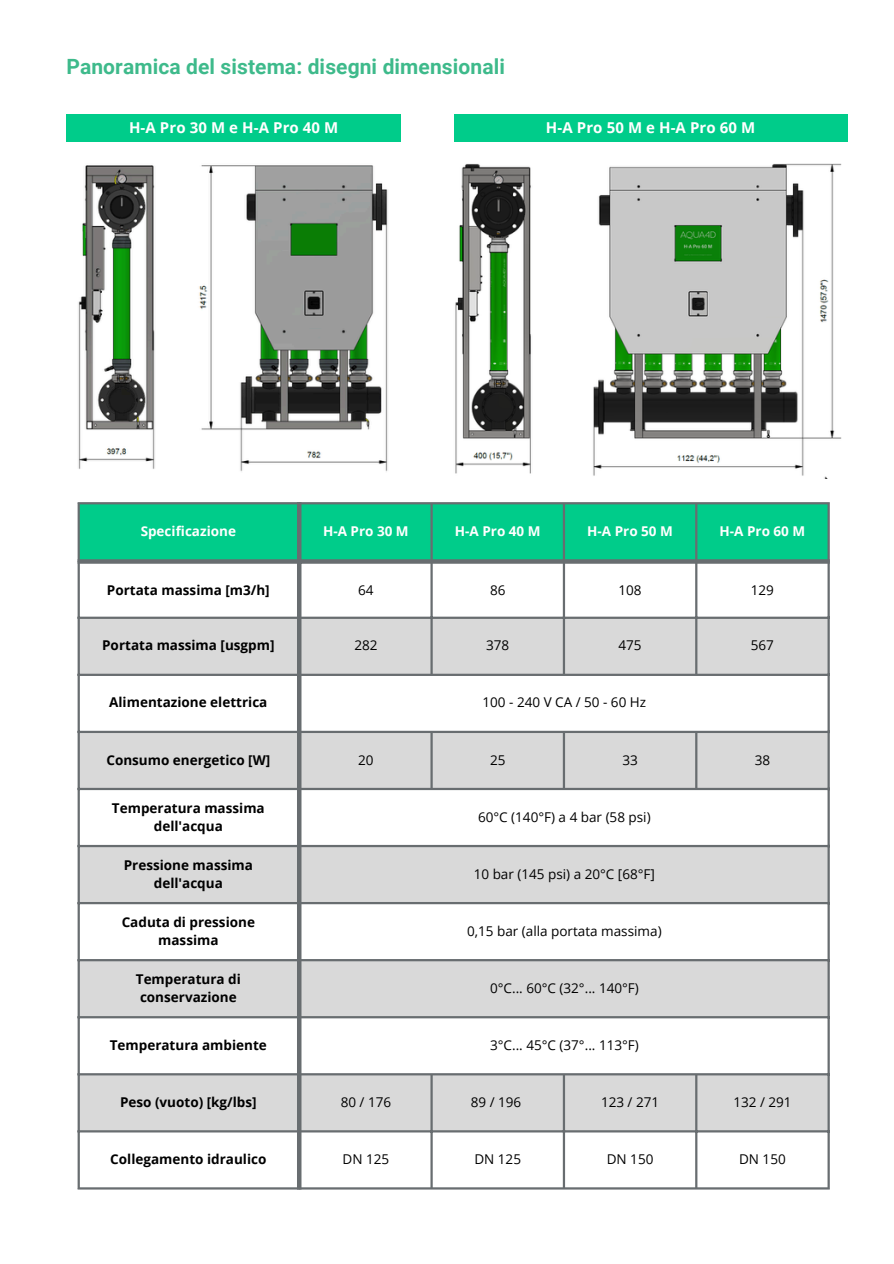
<style>
.page{position:relative;width:894px;height:1264px;background:#fff}
.page>*{position:absolute;margin:0;border:0;box-sizing:border-box;transform-origin:0 0}
.t1{font:700 21px "Roboto";letter-spacing:.005em;color:#3eba8b}
.t2{font:700 15px "Open Sans";letter-spacing:.005em;color:#fff}
.t3{font:700 13.5px/18px "Open Sans";color:#000;text-align:center}
.t4{font:13.5px "Open Sans";color:#000}
.t5{font:700 13.5px "Open Sans";color:#fff}
</style>
<div class="page">
<img style="left:78px;top:165px;width:310px;height:307px">
<div style="left:80px;top:504px;width:747px;height:55px;background:#00cc8a"></div>
<svg style="left:80px;top:619px;width:747px;height:511px;fill:#d9d9d9"></svg>
<hr style="left:78px;top:504px;width:2px;height:683px;background:#686d70">
<hr style="left:430px;top:504px;width:2px;height:169px;background:#686d70">
<hr style="left:430px;top:733px;width:2px;height:54px;background:#686d70">
<hr style="left:430px;top:1075px;width:2px;height:112px;background:#686d70">
<hr style="left:562px;top:504px;width:3px;height:169px;background:#686d70">
<hr style="left:562px;top:733px;width:3px;height:54px;background:#686d70">
<hr style="left:562px;top:1075px;width:3px;height:112px;background:#686d70">
<hr style="left:695px;top:504px;width:2px;height:169px;background:#686d70">
<hr style="left:695px;top:733px;width:2px;height:54px;background:#686d70">
<hr style="left:695px;top:1075px;width:2px;height:112px;background:#686d70">
<hr style="left:827px;top:504px;width:2px;height:683px;background:#686d70">
<hr style="left:78px;top:502px;width:751px;height:2px;background:#686d70">
<hr style="left:78px;top:616px;width:751px;height:3px;background:#686d70">
<hr style="left:78px;top:673px;width:751px;height:3px;background:#686d70">
<hr style="left:78px;top:730px;width:751px;height:3px;background:#686d70">
<hr style="left:78px;top:787px;width:751px;height:3px;background:#686d70">
<hr style="left:78px;top:845px;width:751px;height:2px;background:#686d70">
<hr style="left:78px;top:902px;width:751px;height:2px;background:#686d70">
<hr style="left:78px;top:959px;width:751px;height:2px;background:#686d70">
<hr style="left:78px;top:1016px;width:751px;height:2px;background:#686d70">
<hr style="left:78px;top:1073px;width:751px;height:2px;background:#686d70">
<hr style="left:78px;top:1130px;width:751px;height:2px;background:#686d70">
<hr style="left:78px;top:1187px;width:751px;height:2px;background:#686d70">
<hr style="left:297px;top:502px;width:4px;height:687px;background:#686d70">
<svg style="left:80px;top:559px;width:748px;height:4px;background:#617271"></svg>
<img style="left:455px;top:163px;width:387px;height:315px">
<div style="left:66px;top:114px;width:335px;height:27px;background:#00cc8a"></div>
<div style="left:453px;top:114px;width:394px;height:27px;background:#00cc8a"></div>
<p class="t1" style="left:66px;top:55px;width:440px">Panoramica del sistema: disegni dimensionali</p>
<p class="t2" style="left:129px;top:117px;width:211px">H-A Pro 30 M e H-A Pro 40 M</p>
<p class="t2" style="left:546px;top:117px;width:211px">H-A Pro 50 M e H-A Pro 60 M</p>
<p class="t5" style="left:141px;top:521px;width:97px">Specificazione</p>
<p class="t5" style="left:323px;top:521px;width:87px">H-A Pro 30 M</p>
<p class="t5" style="left:455px;top:521px;width:87px">H-A Pro 40 M</p>
<p class="t5" style="left:587px;top:521px;width:87px">H-A Pro 50 M</p>
<p class="t5" style="left:719px;top:521px;width:87px">H-A Pro 60 M</p>
<p class="t3" style="left:107px;top:581px;width:164px">Portata massima [m3/h]</p>
<p class="t4" style="left:358px;top:581px;width:17px">64</p>
<p class="t4" style="left:490px;top:581px;width:17px">86</p>
<p class="t4" style="left:618px;top:581px;width:25px">108</p>
<p class="t4" style="left:750px;top:581px;width:25px">129</p>
<p class="t3" style="left:102px;top:636px;width:174px">Portata massima [usgpm]</p>
<p class="t4" style="left:354px;top:636px;width:25px">282</p>
<p class="t4" style="left:486px;top:636px;width:25px">378</p>
<p class="t4" style="left:618px;top:636px;width:25px">475</p>
<p class="t4" style="left:750px;top:636px;width:25px">567</p>
<p class="t3" style="left:109px;top:693px;width:160px">Alimentazione elettrica</p>
<p class="t4" style="left:482px;top:693px;width:165px">100 - 240 V CA / 50 - 60 Hz</p>
<p class="t3" style="left:106px;top:750px;width:165px">Consumo energetico [W]</p>
<p class="t4" style="left:358px;top:750px;width:17px">20</p>
<p class="t4" style="left:490px;top:750px;width:17px">25</p>
<p class="t4" style="left:622px;top:750px;width:17px">33</p>
<p class="t4" style="left:754px;top:750px;width:17px">38</p>
<p class="t3" style="left:112px;top:798px;width:154px">Temperatura massima dell'acqua</p>
<p class="t4" style="left:478px;top:807px;width:174px">60°C (140°F) a 4 bar (58 psi)</p>
<p class="t3" style="left:124px;top:855px;width:131px">Pressione massima dell'acqua</p>
<p class="t4" style="left:473px;top:864px;width:183px">10 bar (145 psi) a 20°C [68°F]</p>
<p class="t3" style="left:122px;top:912px;width:135px">Caduta di pressione massima</p>
<p class="t4" style="left:467px;top:921px;width:196px">0,15 bar (alla portata massima)</p>
<p class="t3" style="left:136px;top:969px;width:106px">Temperatura di conservazione</p>
<p class="t4" style="left:490px;top:978px;width:150px">0°C... 60°C (32°... 140°F)</p>
<p class="t3" style="left:110px;top:1035px;width:159px">Temperatura ambiente</p>
<p class="t4" style="left:490px;top:1035px;width:150px">3°C... 45°C (37°... 113°F)</p>
<p class="t3" style="left:120px;top:1092px;width:138px">Peso (vuoto) [kg/lbs]</p>
<p class="t4" style="left:340px;top:1092px;width:52px">80 / 176</p>
<p class="t4" style="left:470px;top:1092px;width:52px">89 / 196</p>
<p class="t4" style="left:601px;top:1092px;width:60px">123 / 271</p>
<p class="t4" style="left:733px;top:1092px;width:60px">132 / 291</p>
<p class="t3" style="left:110px;top:1149px;width:158px">Collegamento idraulico</p>
<p class="t4" style="left:342px;top:1149px;width:48px">DN 125</p>
<p class="t4" style="left:474px;top:1149px;width:48px">DN 125</p>
<p class="t4" style="left:606px;top:1149px;width:48px">DN 150</p>
<p class="t4" style="left:739px;top:1149px;width:48px">DN 150</p>
</div>
